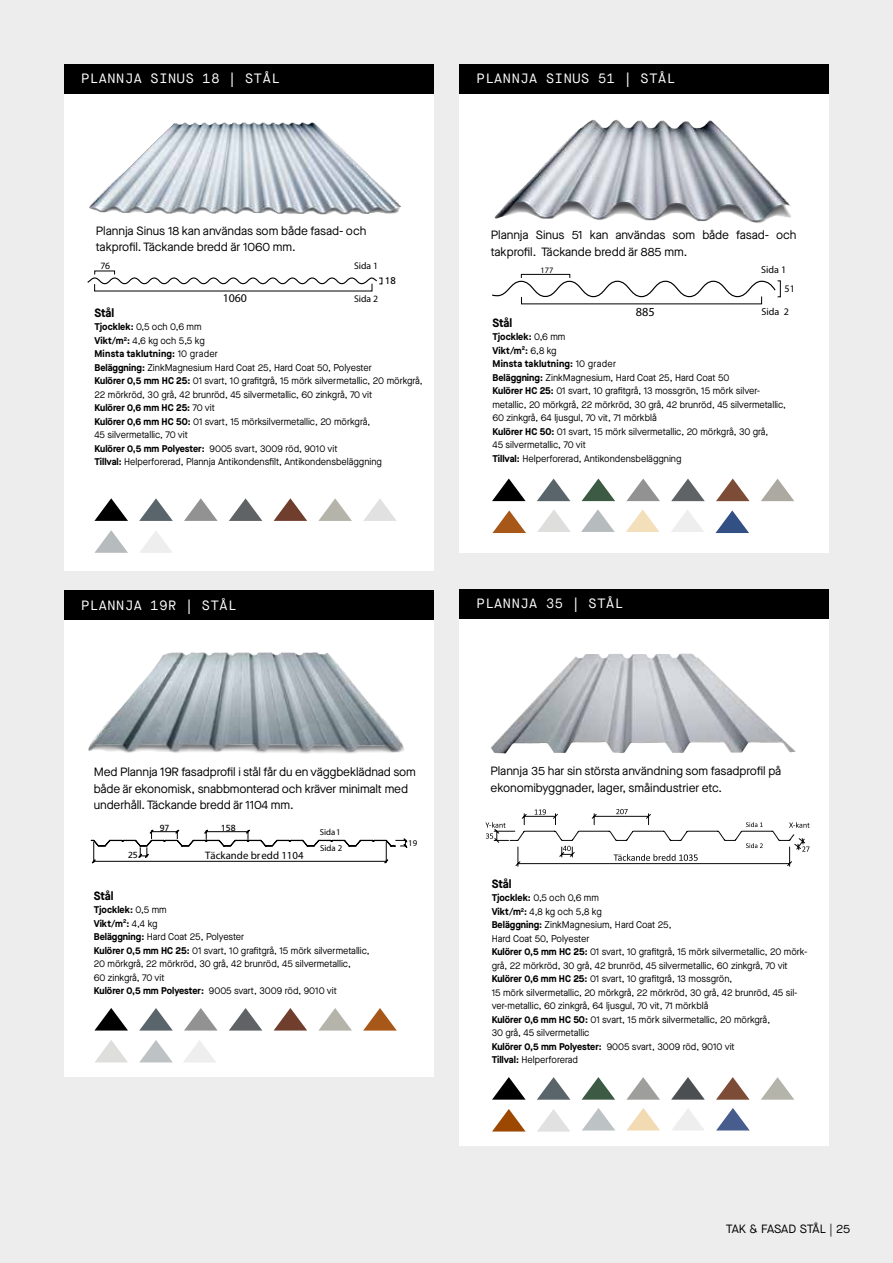
<style>
.page{position:relative;width:893px;height:1263px;background:#ededed}
.page>*{position:absolute;margin:0;border:0;box-sizing:border-box;transform-origin:0 0}
.t1{font:13.5px "Maison Neue Mono";color:#fff}
.t2{font:12.3px "News Gothic";color:#000}
.t3{font:12px/16.5px "Maison Neue";letter-spacing:-.01em;color:#000}
.t4{font:700 12px "Maison Neue";color:#000;scale:.95 1}
.t5{font:11.85px "News Gothic";color:#000}
.t6{font:10.8px "News Gothic";color:#000}
.t7{font:10.05px "News Gothic";color:#000}
.t8{font:9.75px/13.5px "Maison Neue";color:#000;scale:.95 1}
.t9{font:9.75px "News Gothic";color:#000}
.t10{font:9.75px "Frutiger";color:#000}
.t11{font:8.85px/15.3px "News Gothic";color:#000}
.t12{font:8.85px "Frutiger";color:#000}
.t13{font:8.25px "News Gothic";color:#000}
.s1{font-weight:700}
</style>
<div class="page">
<div style="left:64px;top:92px;width:370px;height:479px;background:#fff"></div>
<div style="left:64px;top:620px;width:370px;height:457px;background:#fff"></div>
<div style="left:459px;top:92px;width:370px;height:461px;background:#fff"></div>
<div style="left:459px;top:619px;width:370px;height:527px;background:#fff"></div>
<img style="left:89px;top:652px;width:315px;height:102px">
<img style="left:490px;top:654px;width:189px;height:97px">
<div style="left:64px;top:64px;width:370px;height:30px;background:#000"></div>
<div style="left:64px;top:590px;width:370px;height:30px;background:#000"></div>
<div style="left:459px;top:64px;width:370px;height:30px;background:#000"></div>
<div style="left:459px;top:589px;width:370px;height:30px;background:#000"></div>
<svg style="left:91px;top:830px;width:316px;height:33px"></svg>
<img style="left:89px;top:122px;width:312px;height:93px">
<svg style="left:87px;top:277px;width:295px;height:8px"></svg>
<img style="left:495px;top:120px;width:296px;height:103px">
<svg style="left:492px;top:280px;width:284px;height:18px"></svg>
<div style="left:777px;top:281px;width:4px;height:16px;border:1px solid #000"></div>
<div style="left:521px;top:274px;width:49px;height:4px;border:1px solid #000"></div>
<svg style="left:485px;top:809px;width:324px;height:57px"></svg>
<svg style="left:94px;top:498px;width:34px;height:23px"></svg>
<svg style="left:139px;top:498px;width:34px;height:23px"></svg>
<svg style="left:184px;top:498px;width:34px;height:23px"></svg>
<svg style="left:229px;top:498px;width:33px;height:23px"></svg>
<svg style="left:274px;top:498px;width:33px;height:23px"></svg>
<svg style="left:318px;top:498px;width:34px;height:23px"></svg>
<svg style="left:363px;top:499px;width:34px;height:22px"></svg>
<svg style="left:94px;top:530px;width:34px;height:23px"></svg>
<svg style="left:140px;top:531px;width:32px;height:22px"></svg>
<svg style="left:492px;top:478px;width:34px;height:23px"></svg>
<svg style="left:537px;top:479px;width:33px;height:22px"></svg>
<svg style="left:582px;top:478px;width:33px;height:23px"></svg>
<svg style="left:626px;top:478px;width:34px;height:23px"></svg>
<svg style="left:671px;top:479px;width:34px;height:22px"></svg>
<svg style="left:716px;top:479px;width:34px;height:22px"></svg>
<svg style="left:761px;top:479px;width:33px;height:22px"></svg>
<svg style="left:492px;top:510px;width:34px;height:23px"></svg>
<svg style="left:537px;top:510px;width:34px;height:22px"></svg>
<svg style="left:581px;top:509px;width:34px;height:23px"></svg>
<svg style="left:626px;top:509px;width:33px;height:23px"></svg>
<svg style="left:671px;top:510px;width:33px;height:22px"></svg>
<svg style="left:715px;top:510px;width:34px;height:23px"></svg>
<svg style="left:95px;top:1008px;width:33px;height:22px"></svg>
<svg style="left:139px;top:1008px;width:34px;height:22px"></svg>
<svg style="left:184px;top:1008px;width:33px;height:22px"></svg>
<svg style="left:229px;top:1008px;width:33px;height:22px"></svg>
<svg style="left:274px;top:1008px;width:33px;height:22px"></svg>
<svg style="left:319px;top:1008px;width:33px;height:22px"></svg>
<svg style="left:363px;top:1008px;width:34px;height:22px"></svg>
<svg style="left:95px;top:1040px;width:33px;height:22px"></svg>
<svg style="left:140px;top:1040px;width:32px;height:22px"></svg>
<svg style="left:184px;top:1040px;width:32px;height:22px"></svg>
<svg style="left:492px;top:1077px;width:34px;height:23px"></svg>
<svg style="left:537px;top:1077px;width:33px;height:23px"></svg>
<svg style="left:582px;top:1077px;width:33px;height:23px"></svg>
<svg style="left:626px;top:1077px;width:34px;height:23px"></svg>
<svg style="left:671px;top:1077px;width:34px;height:23px"></svg>
<svg style="left:716px;top:1077px;width:34px;height:23px"></svg>
<svg style="left:761px;top:1077px;width:33px;height:23px"></svg>
<svg style="left:492px;top:1109px;width:33px;height:22px"></svg>
<svg style="left:537px;top:1109px;width:33px;height:22px"></svg>
<svg style="left:582px;top:1108px;width:33px;height:22px"></svg>
<svg style="left:627px;top:1108px;width:33px;height:22px"></svg>
<svg style="left:672px;top:1109px;width:32px;height:21px"></svg>
<svg style="left:716px;top:1108px;width:34px;height:22px"></svg>
<h1 class="t1" style="left:81px;top:70px;width:201px">PLANNJA SINUS 18 | STÅL</h1>
<h1 class="t1" style="left:476px;top:70px;width:201px">PLANNJA SINUS 51 | STÅL</h1>
<p class="t3" style="left:96px;top:222px;width:272px">Plannja Sinus 18 kan användas som både fasad- och takprofil. Täckande bredd är 1060 mm.</p>
<p class="t3" style="left:491px;top:227px;width:307px">Plannja Sinus 51 kan användas som både fasad- och takprofil. Täckande bredd är 885 mm.</p>
<p class="t9" style="left:100px;top:260px;width:11px">76</p>
<p class="t9" style="left:354px;top:260px;width:26px">Sida 1</p>
<p class="t5" style="left:223px;top:291px;width:26px">1060</p>
<p class="t9" style="left:354px;top:293px;width:26px">Sida 2</p>
<p class="t10" style="left:385px;top:275px;width:12px">18</p>
<p class="t4" style="left:94px;top:304px;width:22px">Stål</p>
<p class="t8" style="left:94px;top:320px;width:347px"><span class="s1">Tjocklek:</span> 0,5 och 0,6 mm<br><span class="s1">Vikt/m</span><sup>2</sup><span class="s1">:</span> 4,6 kg och 5,5 kg<br><span class="s1">Minsta taklutning:</span> 10 grader<br><span class="s1">Beläggning:</span> ZinkMagnesium Hard Coat 25, Hard Coat 50, Polyester<br><span class="s1">Kulörer 0,5 mm HC 25:</span> 01 svart, 10 grafitgrå, 15 mörk silvermetallic, 20 mörkgrå, 22 mörkröd, 30 grå, 42 brunröd, 45 silvermetallic, 60 zinkgrå, 70 vit<br><span class="s1">Kulörer 0,6 mm HC 25:</span> 70 vit<br><span class="s1">Kulörer 0,6 mm HC 50:</span> 01 svart, 15 mörksilvermetallic, 20 mörkgrå,<br>45 silvermetallic, 70 vit<br><span class="s1">Kulörer 0,5 mm Polyester:</span> 9005 svart, 3009 röd, 9010 vit<br><span class="s1">Tillval:</span> Helperforerad, Plannja Antikondensfilt, Antikondensbeläggning</p>
<p class="t7" style="left:761px;top:263px;width:27px">Sida 1</p>
<p class="t7" style="left:762px;top:306px;width:29px">Sida 2</p>
<p class="t13" style="left:541px;top:265px;width:14px">177</p>
<p class="t7" style="left:785px;top:282px;width:12px">51</p>
<p class="t2" style="left:636px;top:304px;width:20px">885</p>
<p class="t4" style="left:492px;top:314px;width:22px">Stål</p>
<p class="t8" style="left:492px;top:330px;width:311px"><span class="s1">Tjocklek:</span> 0,6 mm<br><span class="s1">Vikt/m</span><sup>2</sup><span class="s1">:</span> 6,8 kg<br><span class="s1">Minsta taklutning:</span> 10 grader<br><span class="s1">Beläggning:</span> ZinkMagnesium, Hard Coat 25, Hard Coat 50<br><span class="s1">Kulörer HC 25:</span> 01 svart, 10 grafitgrå, 13 mossgrön, 15 mörk silver&shy;metallic, 20 mörkgrå, 22 mörkröd, 30 grå, 42 brunröd, 45 silvermetallic, 60 zinkgrå, 64 ljusgul, 70 vit, 71 mörkblå<br><span class="s1">Kulörer HC 50:</span> 01 svart, 15 mörk silvermetallic, 20 mörkgrå, 30 grå,<br>45 silvermetallic, 70 vit<br><span class="s1">Tillval:</span> Helperforerad, Antikondensbeläggning</p>
<h1 class="t1" style="left:81px;top:596px;width:157px">PLANNJA 19R | STÅL</h1>
<h1 class="t1" style="left:476px;top:595px;width:149px">PLANNJA 35 | STÅL</h1>
<p class="t3" style="left:94px;top:764px;width:324px">Med Plannja 19R fasadprofil i stål får du en väggbeklädnad som både är ekonomisk, snabbmonterad och kräver minimalt med underhåll. Täckande bredd är 1104 mm.</p>
<p class="t12" style="left:160px;top:822px;width:11px">97</p>
<p class="t12" style="left:221px;top:822px;width:16px">158</p>
<p class="t12" style="left:128px;top:849px;width:11px">25</p>
<p class="t6" style="left:205px;top:849px;width:100px">Täckande bredd 1104</p>
<p class="t11" style="left:320px;top:825px;width:24px">Sida 1<br>Sida 2</p>
<p class="t11" style="left:408px;top:835px;width:11px">19</p>
<p class="t4" style="left:94px;top:887px;width:22px">Stål</p>
<p class="t8" style="left:94px;top:903px;width:292px"><span class="s1">Tjocklek:</span> 0,5 mm<br><span class="s1">Vikt/m</span><sup>2</sup><span class="s1">:</span> 4,4 kg<br><span class="s1">Beläggning:</span> Hard Coat 25, Polyester<br><span class="s1">Kulörer 0,5 mm HC 25:</span> 01 svart, 10 grafitgrå, 15 mörk silvermetallic, 20 mörkgrå, 22 mörkröd, 30 grå, 42 brunröd, 45 silvermetallic,<br>60 zinkgrå, 70 vit<br><span class="s1">Kulörer 0,5 mm Polyester:</span> 9005 svart, 3009 röd, 9010 vit</p>
<p class="t3" style="left:490px;top:763px;width:292px">Plannja 35 har sin största användning som fasadprofil på ekonomibyggnader, lager, småindustrier etc.</p>
<p class="t4" style="left:492px;top:875px;width:22px">Stål</p>
<p class="t8" style="left:492px;top:891px;width:334px"><span class="s1">Tjocklek:</span> 0,5 och 0,6 mm<br><span class="s1">Vikt/m</span><sup>2</sup><span class="s1">:</span> 4,8 kg och 5,8 kg<br><span class="s1">Beläggning:</span> ZinkMagnesium, Hard Coat 25,<br>Hard Coat 50, Polyester<br><span class="s1">Kulörer 0,5 mm HC 25:</span> 01 svart, 10 grafitgrå, 15 mörk silvermetallic, 20 mörk&shy;grå, 22 mörkröd, 30 grå, 42 brunröd, 45 silvermetallic, 60 zinkgrå, 70 vit <span class="s1">Kulörer 0,6 mm HC 25:</span> 01 svart, 10 grafitgrå, 13 mossgrön,<br>15 mörk silvermetallic, 20 mörkgrå, 22 mörkröd, 30 grå, 42 brunröd, 45 sil&shy;ver-metallic, 60 zinkgrå, 64 ljusgul, 70 vit, 71 mörkblå<br><span class="s1">Kulörer 0,6 mm HC 50:</span> 01 svart, 15 mörk silvermetallic, 20 mörkgrå,<br>30 grå, 45 silvermetallic<br><span class="s1">Kulörer 0,5 mm Polyester:</span> 9005 svart, 3009 röd, 9010 vit<br><span class="s1">Tillval:</span> Helperforerad</p>
<p class="t3" style="left:726px;top:1221px;width:126px">TAK &amp; FASAD STÅL | 25</p>
</div>
